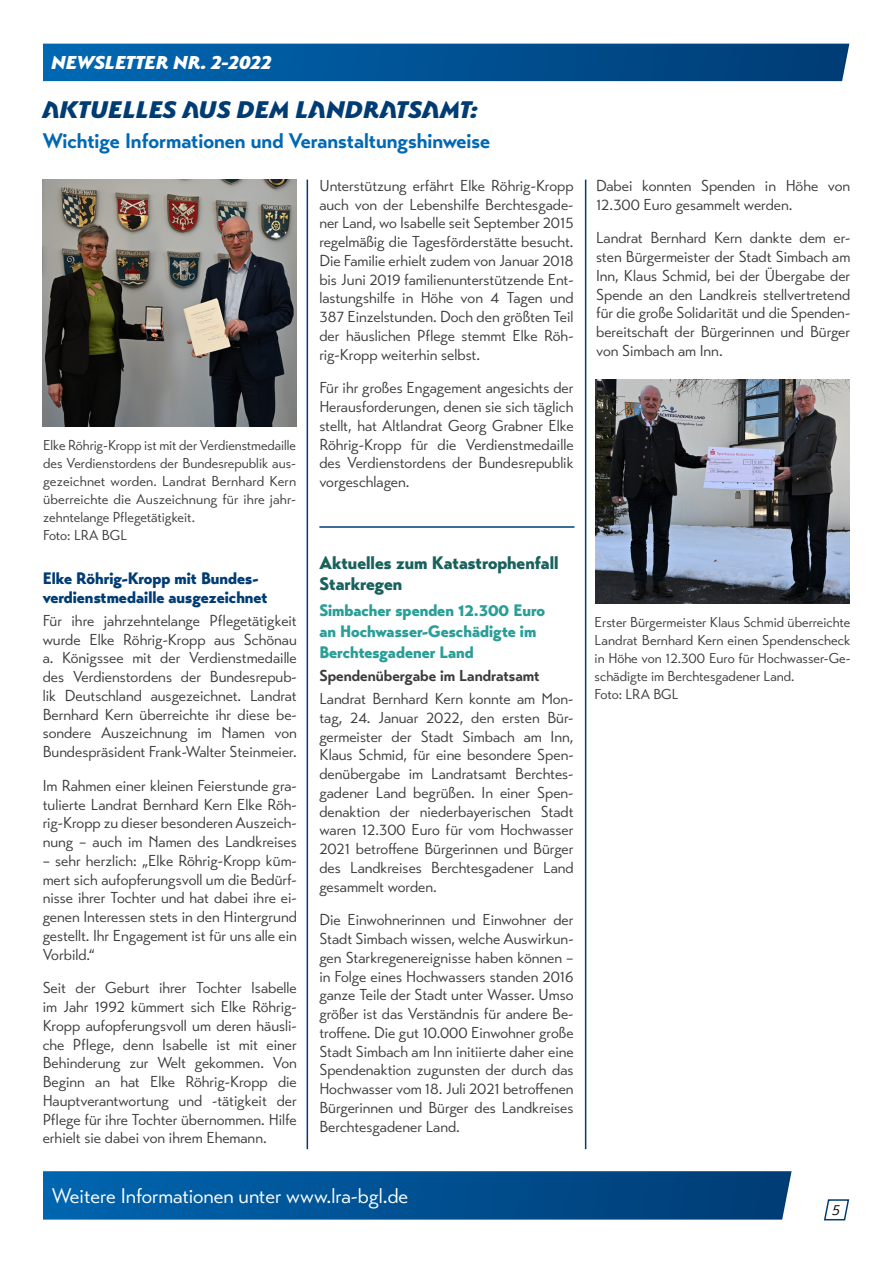
<style>
.page{position:relative;width:893px;height:1263px;background:#fff}
.page>*{position:absolute;margin:0;border:0;box-sizing:border-box;transform-origin:0 0}
.t1{font:27px "BGL Headline";color:#003c74}
.t2{font:700 21px "Transat";color:#0069b4}
.t3{font:21px "Transat Standard";color:#fff}
.t4{font:21px "BGL Headline";color:#fff}
.t5{font:900 18px/21px "Transat";color:#19615d}
.t6{font:900 16.5px/21px "Transat";color:#299e97}
.t7{font:900 16.5px/18.8px "Transat";color:#003c74}
.t8{font:15.75px/18.8px "Transat Standard";color:#3c3c3b;text-align:justify}
.t9{font:700 15.75px "Transat";color:#3c3c3b}
.t10{font:italic 15px "Transat Standard";color:#000}
.t11{font:14.25px/18px "Transat Standard";color:#3c3c3b}
</style>
<div class="page">
<svg style="left:43px;top:44px;width:806px;height:37px;background:#015294"></svg>
<img style="left:42px;top:180px;width:254px;height:246px">
<hr style="left:307px;top:180px;width:1px;height:969px;background:#003c74">
<hr style="left:585px;top:180px;width:1px;height:969px;background:#003c74">
<svg style="left:43px;top:1171px;width:749px;height:48px;background:#025292"></svg>
<svg style="left:824px;top:1199px;width:26px;height:22px"></svg>
<hr style="left:319px;top:526px;width:255px;height:2px;background:#003c74">
<img style="left:595px;top:379px;width:254px;height:225px">
<h2 class="t4" style="left:51px;top:50px;width:222px">NEWSLETTER NR. 2-2022</h2>
<h1 class="t1" style="left:43px;top:94px;width:437px">AKTUELLES AUS DEM LANDRATSAMT:</h1>
<h2 class="t2" style="left:43px;top:128px;width:449px">Wichtige Informationen und Veranstaltungshinweise</h2>
<p class="t11" style="left:43px;top:436px;width:254px">Elke Röhrig-Kropp ist mit der Verdienstmedaille des Verdienstordens der Bundesrepublik aus&shy;gezeichnet worden. Landrat Bernhard Kern überreichte die Auszeichnung für ihre jahr&shy;zehntelange Pflegetätigkeit.<br>Foto: LRA BGL</p>
<p class="t7" style="left:43px;top:569px;width:226px">Elke Röhrig-Kropp mit Bundes&shy;verdienstmedaille ausgezeichnet</p>
<p class="t8" style="left:43px;top:611px;width:256px">Für ihre jahrzehntelange Pflegetätigkeit wurde Elke Röhrig-Kropp aus Schönau a. Königssee mit der Verdienstmedaille des Verdienstordens der Bundesrepub&shy;lik Deutschland ausgezeichnet. Landrat Bernhard Kern überreichte ihr diese be&shy;sondere Auszeichnung im Namen von Bundespräsident Frank-Walter Steinmeier.</p>
<p class="t8" style="left:43px;top:776px;width:256px">Im Rahmen einer kleinen Feierstunde gra&shy;tulierte Landrat Bernhard Kern Elke Röh&shy;rig-Kropp zu dieser besonderen Auszeich&shy;nung – auch im Namen des Landkreises</p>
<p class="t8" style="left:43px;top:851px;width:256px">– sehr herzlich: „Elke Röhrig-Kropp küm&shy;mert sich aufopferungsvoll um die Bedürf&shy;nisse ihrer Tochter und hat dabei ihre ei&shy;genen Interessen stets in den Hintergrund gestellt. Ihr Engagement ist für uns alle ein Vorbild.“</p>
<p class="t8" style="left:43px;top:979px;width:256px">Seit der Geburt ihrer Tochter Isabelle im Jahr 1992 kümmert sich Elke Röhrig-Kropp aufopferungsvoll um deren häusli&shy;che Pflege, denn Isabelle ist mit einer Behinderung zur Welt gekommen. Von Beginn an hat Elke Röhrig-Kropp die Hauptverantwortung und -tätigkeit der Pflege für ihre Tochter übernommen. Hilfe erhielt sie dabei von ihrem Ehemann.</p>
<p class="t8" style="left:319px;top:176px;width:256px">Unterstützung erfährt Elke Röhrig-Kropp auch von der Lebenshilfe Berchtesgade&shy;ner Land, wo Isabelle seit September 2015 regelmäßig die Tagesförderstätte besucht.<br>Die Familie erhielt zudem von Januar 2018 bis Juni 2019 familienunterstützende Ent&shy;lastungshilfe in Höhe von 4 Tagen und 387 Einzelstunden. Doch den größten Teil der häuslichen Pflege stemmt Elke Röh&shy;rig-Kropp weiterhin selbst.</p>
<p class="t8" style="left:319px;top:379px;width:256px">Für ihr großes Engagement angesichts der Herausforderungen, denen sie sich täglich stellt, hat Altlandrat Georg Grabner Elke Röhrig-Kropp für die Verdienstmedaille des Verdienstordens der Bundesrepublik vorgeschlagen.</p>
<p class="t5" style="left:319px;top:552px;width:241px">Aktuelles zum Katastrophenfall<br>Starkregen</p>
<p class="t6" style="left:319px;top:599px;width:227px">Simbacher spenden 12.300 Euro an Hochwasser-Geschädigte im<br>Berchtesgadener Land</p>
<p class="t9" style="left:319px;top:666px;width:222px">Spendenübergabe im Landratsamt</p>
<p class="t8" style="left:319px;top:689px;width:256px">Landrat Bernhard Kern konnte am Mon&shy;tag, 24. Januar 2022, den ersten Bür&shy;germeister der Stadt Simbach am Inn, Klaus Schmid, für eine besondere Spen&shy;denübergabe im Landratsamt Berchtes&shy;gadener Land begrüßen. In einer Spen&shy;denaktion der niederbayerischen Stadt waren 12.300 Euro für vom Hochwasser 2021 betroffene Bürgerinnen und Bürger des Landkreises Berchtesgadener Land gesammelt worden.</p>
<p class="t8" style="left:319px;top:911px;width:256px">Die Einwohnerinnen und Einwohner der Stadt Simbach wissen, welche Auswirkun&shy;gen Starkregenereignisse haben können – in Folge eines Hochwassers standen 2016 ganze Teile der Stadt unter Wasser. Umso größer ist das Verständnis für andere Be&shy;troffene. Die gut 10.000 Einwohner große Stadt Simbach am Inn initiierte daher eine Spendenaktion zugunsten der durch das Hochwasser vom 18. Juli 2021 betroffenen Bürgerinnen und Bürger des Landkreises Berchtesgadener Land.</p>
<h2 class="t3" style="left:52px;top:1183px;width:358px">Weitere Informationen unter www.lra-bgl.de</h2>
<p class="t8" style="left:596px;top:176px;width:256px">Dabei konnten Spenden in Höhe von<br>12.300 Euro gesammelt werden.</p>
<p class="t8" style="left:596px;top:229px;width:256px">Landrat Bernhard Kern dankte dem er&shy;sten Bürgermeister der Stadt Simbach am Inn, Klaus Schmid, bei der Übergabe der Spende an den Landkreis stellvertretend für die große Solidarität und die Spenden&shy;bereitschaft der Bürgerinnen und Bürger von Simbach am Inn.</p>
<p class="t11" style="left:595px;top:613px;width:257px">Erster Bürgermeister Klaus Schmid überreichte Landrat Bernhard Kern einen Spendenscheck in Höhe von 12.300 Euro für Hochwasser-Ge&shy;schädigte im Berchtesgadener Land.<br>Foto: LRA BGL</p>
<p class="t10" style="left:832px;top:1201px;width:13px">5</p>
</div>
